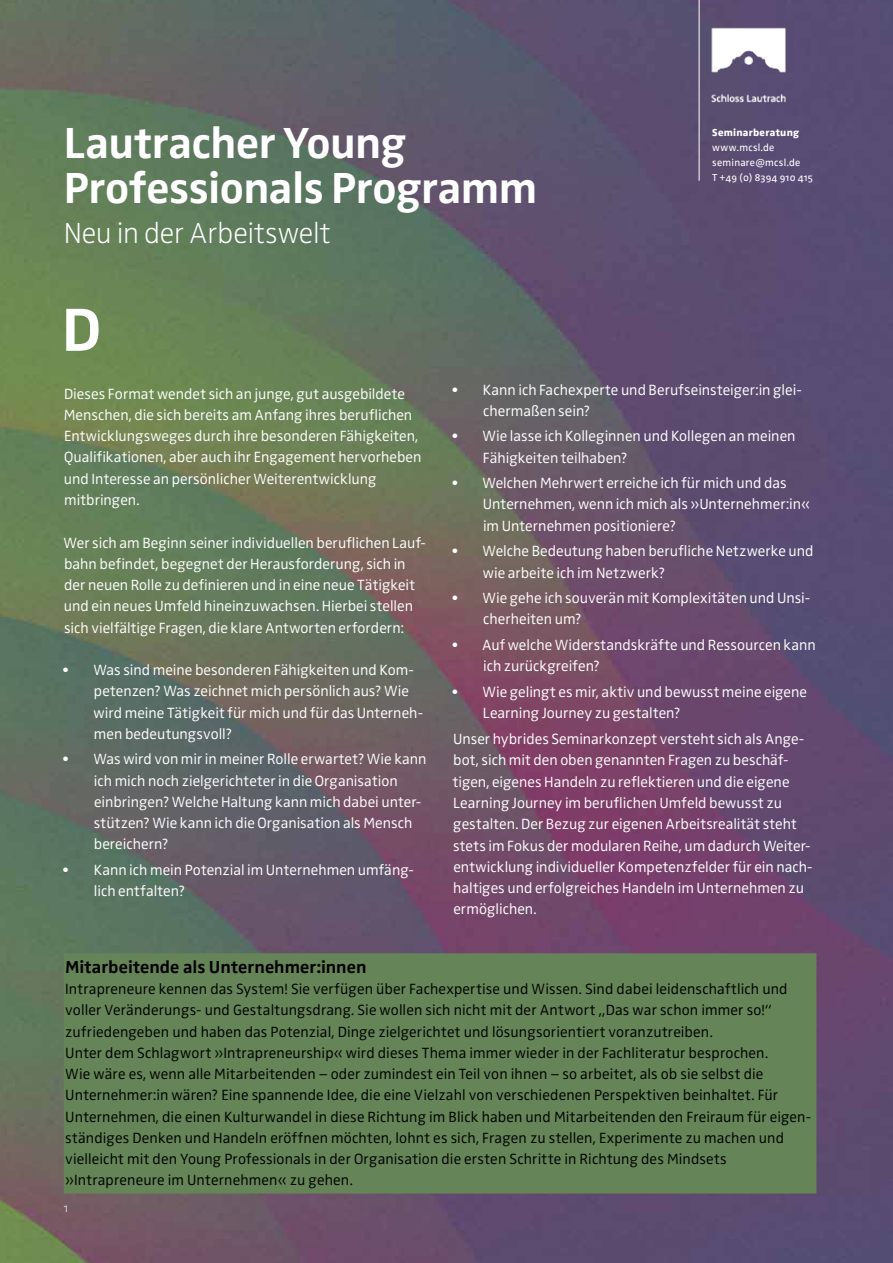
<style>
.page{position:relative;width:893px;height:1263px;background:#fff}
.page>*{position:absolute;margin:0;border:0;box-sizing:border-box;transform-origin:0 0}
.t1{font:700 63px "Zwo Pro";color:#fff}
.t2{font:700 45px/45px "Zwo Pro";letter-spacing:-.01em;color:#fff}
.t3{font:300 expanded 30px "Zwo Pro";letter-spacing:-.01em;color:#fff}
.t4{font:700 18px "Zwo Pro";letter-spacing:.005em;color:#000}
.t5{font:300 15.3px/21.3px "Zwo Pro";color:#fff}
.t6{font:300 15.3px/21.3px "Zwo Pro";letter-spacing:.01em;color:#000}
.t7{font:300 12.45px "Zwo Pro";color:#ececec}
.t8{font:10.5px/15px "Zwo Pro";letter-spacing:.02em;color:#fff}
.t9{font:800 10.5px "Zwo Pro";letter-spacing:.025em;color:#fff}
</style>
<div class="page">
<img style="left:0;top:0;width:893px;height:1263px">
<div style="left:65px;top:954px;width:751px;height:239px;background:#658457"></div>
<div style="left:64px;top:953px;width:752px;height:240px;border:2px solid #658457"></div>
<hr style="left:699px;top:0;width:1px;height:181px;background:#fff">
<img style="left:640px;top:0;width:217px;height:141px">
<h2 class="t2" style="left:64px;top:117px;width:475px">Lautracher Young<br>Professionals Programm</h2>
<h3 class="t3" style="left:64px;top:211px;width:268px">Neu in der Arbeitswelt</h3>
<h1 class="t1" style="left:62px;top:281px;width:41px">D</h1>
<p class="t9" style="left:712px;top:124px;width:88px">Seminarberatung</p>
<p class="t8" style="left:712px;top:139px;width:102px">www.mcsl.de seminare@mcsl.de<br>T +49 (0) 8394 910 415</p>
<p class="t5" style="left:64px;top:382px;width:359px">Dieses Format wendet sich an junge, gut ausgebildete Menschen, die sich bereits am Anfang ihres beruflichen Entwicklungsweges durch ihre besonderen Fähigkeiten, Qualifikationen, aber auch ihr Engagement hervorheben und Interesse an persönlicher Weiterentwicklung mitbringen.</p>
<p class="t5" style="left:64px;top:531px;width:364px">Wer sich am Beginn seiner individuellen beruflichen Lauf&shy;bahn befindet, begegnet der Herausforderung, sich in der neuen Rolle zu definieren und in eine neue Tätigkeit und ein neues Umfeld hineinzuwachsen. Hierbei stellen sich vielfältige Fragen, die klare Antworten erfordern:</p>
<p class="t5" style="left:94px;top:658px;width:331px;text-indent:-31px">• Was sind meine besonderen Fähigkeiten und Kom&shy;petenzen? Was zeichnet mich persönlich aus? Wie wird meine Tätigkeit für mich und für das Unterneh&shy;men bedeutungsvoll?</p>
<p class="t5" style="left:94px;top:748px;width:334px;text-indent:-31px">• Was wird von mir in meiner Rolle erwartet? Wie kann ich mich noch zielgerichteter in die Organisation einbringen? Welche Haltung kann mich dabei unter&shy;stützen? Wie kann ich die Organisation als Mensch bereichern?</p>
<p class="t5" style="left:94px;top:858px;width:321px;text-indent:-31px">• Kann ich mein Potenzial im Unternehmen umfäng&shy;lich entfalten?</p>
<p class="t5" style="left:483px;top:378px;width:320px;text-indent:-31px">• Kann ich Fachexperte und Berufseinsteiger:in glei&shy;chermaßen sein?</p>
<p class="t5" style="left:483px;top:425px;width:314px;text-indent:-31px">• Wie lasse ich Kolleginnen und Kollegen an meinen<br>Fähigkeiten teilhaben?</p>
<p class="t5" style="left:483px;top:471px;width:329px;text-indent:-31px">• Welchen Mehrwert erreiche ich für mich und das<br>Unternehmen, wenn ich mich als »Unternehmer:in« im Unternehmen positioniere?</p>
<p class="t5" style="left:483px;top:539px;width:332px;text-indent:-31px">• Welche Bedeutung haben berufliche Netzwerke und wie arbeite ich im Netzwerk?</p>
<p class="t5" style="left:483px;top:586px;width:329px;text-indent:-31px">• Wie gehe ich souverän mit Komplexitäten und Unsi&shy;cherheiten um?</p>
<p class="t5" style="left:483px;top:633px;width:334px;text-indent:-31px">• Auf welche Widerstandskräfte und Ressourcen kann ich zurückgreifen?</p>
<p class="t5" style="left:483px;top:680px;width:326px;text-indent:-31px">• Wie gelingt es mir, aktiv und bewusst meine eigene<br>Learning Journey zu gestalten?</p>
<p class="t5" style="left:453px;top:727px;width:361px">Unser hybrides Seminarkonzept versteht sich als Ange&shy;bot, sich mit den oben genannten Fragen zu beschäf&shy;tigen, eigenes Handeln zu reflektieren und die eigene Learning Journey im beruflichen Umfeld bewusst zu gestalten. Der Bezug zur eigenen Arbeitsrealität steht stets im Fokus der modularen Reihe, um dadurch Weiter&shy;entwicklung individueller Kompetenzfelder für ein nach&shy;haltiges und erfolgreiches Handeln im Unternehmen zu ermöglichen.</p>
<p class="t4" style="left:65px;top:953px;width:303px">Mitarbeitende als Unternehmer:innen</p>
<p class="t6" style="left:65px;top:977px;width:748px">Intrapreneure kennen das System! Sie verfügen über Fachexpertise und Wissen. Sind dabei leidenschaftlich und voller Veränderungs- und Gestaltungsdrang. Sie wollen sich nicht mit der Antwort „Das war schon immer so!“ zufriedengeben und haben das Potenzial, Dinge zielgerichtet und lösungsorientiert voranzutreiben.<br>Unter dem Schlagwort »Intrapreneurship« wird dieses Thema immer wieder in der Fachliteratur besprochen.<br>Wie wäre es, wenn alle Mitarbeitenden – oder zumindest ein Teil von ihnen – so arbeitet, als ob sie selbst die Unternehmer:in wären? Eine spannende Idee, die eine Vielzahl von verschiedenen Perspektiven beinhaltet. Für Unternehmen, die einen Kulturwandel in diese Richtung im Blick haben und Mitarbeitenden den Freiraum für eigen&shy;ständiges Denken und Handeln eröffnen möchten, lohnt es sich, Fragen zu stellen, Experimente zu machen und vielleicht mit den Young Professionals in der Organisation die ersten Schritte in Richtung des Mindsets »Intrapreneure im Unternehmen« zu gehen.</p>
<p class="t7" style="left:64px;top:1198px;width:6px">1</p>
</div>
